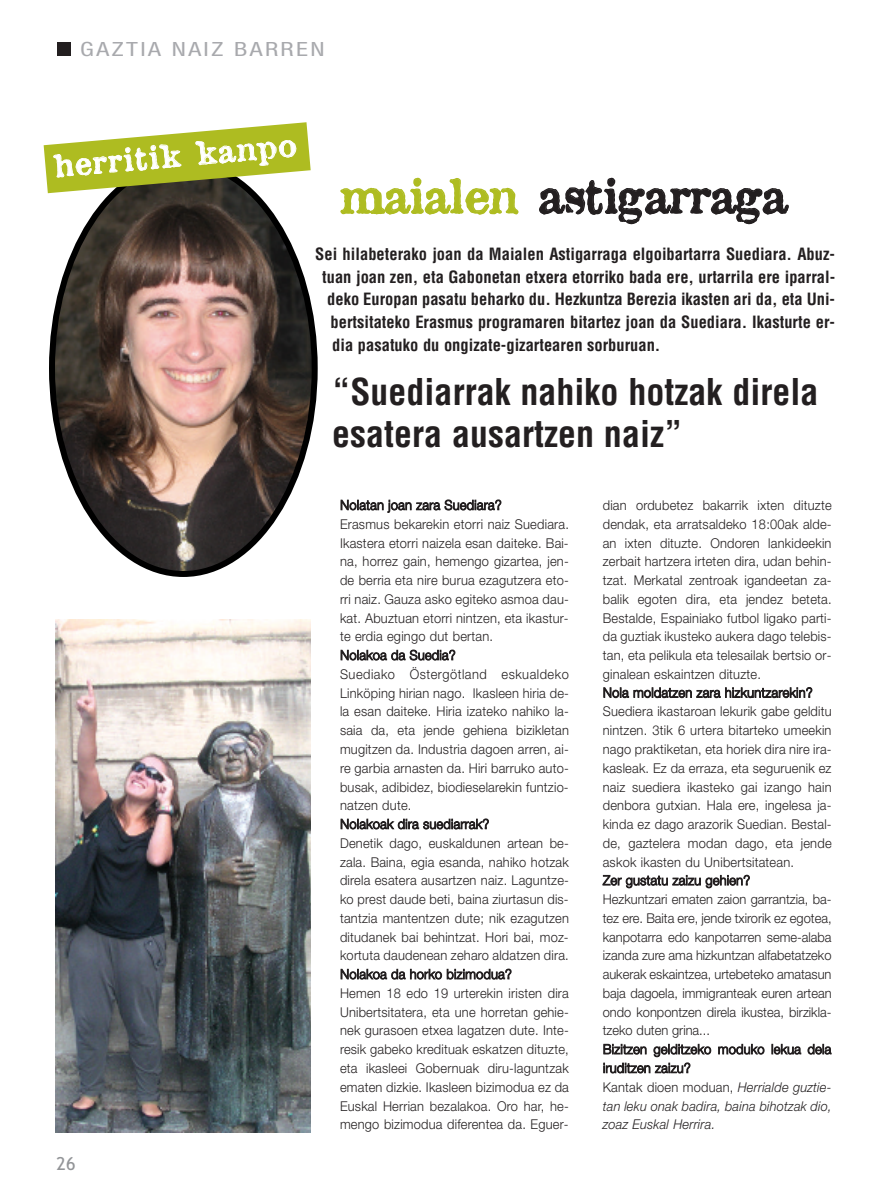
<style>
.page{position:relative;width:890px;height:1188px;background:#fff}
.page>*{position:absolute;margin:0;border:0;box-sizing:border-box;transform-origin:0 0}
.t1{font:45px "Attic";letter-spacing:-.005em;color:#231f20}
.t2{font:700 condensed 36px/42px "Helvetica";color:#231f20}
.t3{font:30px "Attic";color:#fff}
.t4{font:21px "NH57";letter-spacing:.09em;color:#a8a9ad;scale:1.3 1}
.t5{font:18px "Trebuchet MS";color:#939598}
.t6{font:700 condensed 16.5px "Helvetica";color:#231f20}
.t7{font:300 13.5px/18.8px "Helvetica Neue";letter-spacing:.015em;color:#231f20;scale:.95 1}
.s1{color:#aebc21}
.s2{font-style:italic}
</style>
<div class="page">
<img style="left:43px;top:42px;width:275px;height:1091px">
<h3 class="t4" style="left:80px;top:42px;width:189px">GAZTIA NAIZ BARREN</h3>
<h3 class="t3" style="left:53px;top:149px;width:244px;rotate:-5deg">herritik kanpo</h3>
<h1 class="t1" style="left:340px;top:171px;width:448px"><span class="s1">maialen</span> astigarraga</h1>
<p class="t6" style="left:315px;top:245px;width:521px">Sei hilabeterako joan da Maialen Astigarraga elgoibartarra Suediara. Abuz-</p>
<p class="t6" style="left:322px;top:267px;width:514px">tuan joan zen, eta Gabonetan etxera etorriko bada ere, urtarrila ere iparral-</p>
<p class="t6" style="left:327px;top:290px;width:509px">deko Europan pasatu beharko du. Hezkuntza Berezia ikasten ari da, eta Uni-</p>
<p class="t6" style="left:330px;top:312px;width:506px">bertsitateko Erasmus programaren bitartez joan da Suediara. Ikasturte er-</p>
<p class="t6" style="left:332px;top:335px;width:329px">dia pasatuko du ongizate-gizartearen sorburuan.</p>
<h2 class="t2" style="left:332px;top:372px;width:488px">“Suediarrak nahiko hotzak direla esatera ausartzen naiz”</h2>
<h3 class="t5" style="left:57px;top:1152px;width:20px">26</h3>
<p class="t7" style="left:340px;top:496px;width:242px">Nolatan joan zara Suediara?<br>Erasmus bekarekin etorri naiz Suediara.<br>Ikastera etorri naizela esan daiteke. Bai&shy;na, horrez gain, hemengo gizartea, jen&shy;de berria eta nire burua ezagutzera eto&shy;rri naiz. Gauza asko egiteko asmoa dau&shy;kat. Abuztuan etorri nintzen, eta ikastur&shy;te erdia egingo dut bertan.<br>Nolakoa da Suedia?<br>Suediako Östergötland eskualdeko Linköping hirian nago. Ikasleen hiria de&shy;la esan daiteke. Hiria izateko nahiko la&shy;saia da, eta jende gehiena bizikletan mugitzen da. Industria dagoen arren, ai&shy;re garbia arnasten da. Hiri barruko auto&shy;busak, adibidez, biodieselarekin funtzio&shy;natzen dute.<br>Nolakoak dira suediarrak?<br>Denetik dago, euskaldunen artean be&shy;zala. Baina, egia esanda, nahiko hotzak direla esatera ausartzen naiz. Laguntze&shy;ko prest daude beti, baina ziurtasun dis&shy;tantzia mantentzen dute; nik ezagutzen ditudanek bai behintzat. Hori bai, moz&shy;kortuta daudenean zeharo aldatzen dira.<br>Nolakoa da horko bizimodua?<br>Hemen 18 edo 19 urterekin iristen dira Unibertsitatera, eta une horretan gehie&shy;nek gurasoen etxea lagatzen dute. Inte&shy;resik gabeko kredituak eskatzen dituzte, eta ikasleei Gobernuak diru-laguntzak ematen dizkie. Ikasleen bizimodua ez da Euskal Herrian bezalakoa. Oro har, he&shy;mengo bizimodua diferentea da. Eguer-</p>
<p class="t7" style="left:602px;top:497px;width:242px">dian ordubetez bakarrik ixten dituzte dendak, eta arratsaldeko 18:00ak alde&shy;an ixten dituzte. Ondoren lankideekin zerbait hartzera irteten dira, udan behin&shy;tzat. Merkatal zentroak igandeetan za&shy;balik egoten dira, eta jendez beteta.<br>Bestalde, Espainiako futbol ligako parti&shy;da guztiak ikusteko aukera dago telebis&shy;tan, eta pelikula eta telesailak bertsio or&shy;ginalean eskaintzen dituzte.<br>Nola moldatzen zara hizkuntzarekin?<br>Suediera ikastaroan lekurik gabe gelditu nintzen. 3tik 6 urtera bitarteko umeekin nago praktiketan, eta horiek dira nire ira&shy;kasleak. Ez da erraza, eta seguruenik ez naiz suediera ikasteko gai izango hain denbora gutxian. Hala ere, ingelesa ja&shy;kinda ez dago arazorik Suedian. Bestal&shy;de, gaztelera modan dago, eta jende askok ikasten du Unibertsitatean.<br>Zer gustatu zaizu gehien?<br>Hezkuntzari ematen zaion garrantzia, ba&shy;tez ere. Baita ere, jende txirorik ez egotea, kanpotarra edo kanpotarren seme-alaba izanda zure ama hizkuntzan alfabetatzeko aukerak eskaintzea, urtebeteko amatasun baja dagoela, immigranteak euren artean ondo konpontzen direla ikustea, birzikla&shy;tzeko duten grina...<br>Bizitzen gelditzeko moduko lekua dela iruditzen zaizu?<br>Kantak dioen moduan, <span class="s2">Herrialde guztie&shy;tan leku onak badira, baina bihotzak dio, zoaz Euskal Herrira.</span></p>
</div>
